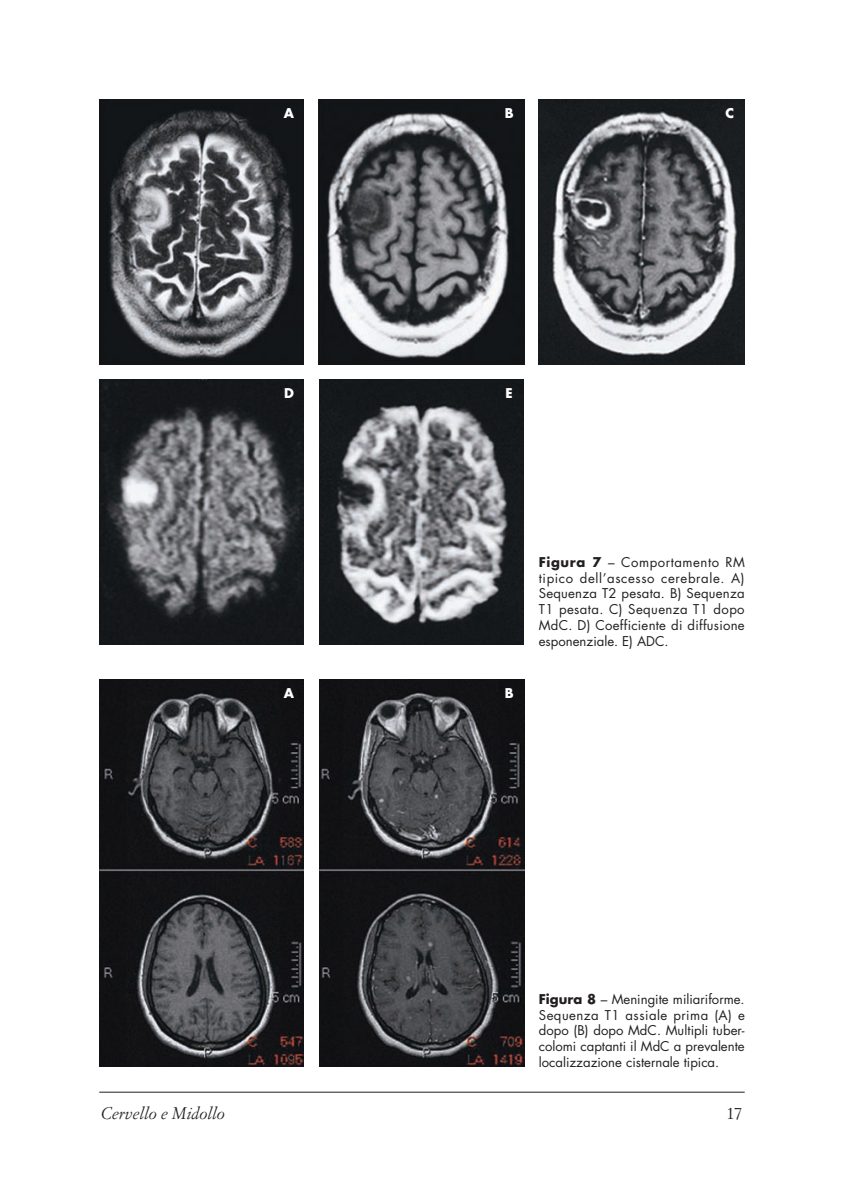
<style>
.page{position:relative;width:844px;height:1191px;background:#fff}
.page>*{position:absolute;margin:0;border:0;box-sizing:border-box;transform-origin:0 0}
.t1{font:italic 16.62px "Simoncini Garamond";color:#231f20}
.t2{font:16.62px "Simoncini Garamond";color:#231f20}
.t3{font:13.12px/15.8px "Futura";color:#231f20;text-align:justify}
.t4{font:700 13.12px "Futura";color:#fff}
.s1{font-weight:700}
</style>
<div class="page">
<hr style="left:99px;top:1091px;width:645px;height:1px;background:#231f20">
<img style="left:99px;top:99px;width:205px;height:265px">
<img style="left:319px;top:99px;width:205px;height:265px">
<img style="left:538px;top:99px;width:206px;height:266px">
<img style="left:99px;top:379px;width:205px;height:266px">
<img style="left:319px;top:379px;width:205px;height:266px">
<img style="left:99px;top:679px;width:205px;height:388px">
<img style="left:319px;top:679px;width:205px;height:388px">
<p class="t4" style="left:284px;top:103px;width:12px">A</p>
<p class="t4" style="left:504px;top:103px;width:10px">B</p>
<p class="t4" style="left:725px;top:103px;width:10px">C</p>
<p class="t4" style="left:284px;top:384px;width:11px">D</p>
<p class="t4" style="left:505px;top:384px;width:9px">E</p>
<p class="t4" style="left:284px;top:684px;width:12px">A</p>
<p class="t4" style="left:504px;top:684px;width:10px">B</p>
<p class="t3" style="left:538px;top:554px;width:207px"><span class="s1">Figura 7</span> – Comportamento RM tipico dell’ascesso cerebrale. A)<br>Sequenza T2 pesata. B) Sequenza T1 pesata. C) Sequenza T1 dopo MdC. D) Coefficiente di diffusione esponenziale. E) ADC.</p>
<p class="t3" style="left:538px;top:991px;width:207px"><span class="s1">Figura 8</span> – Meningite miliariforme.<br>Sequenza T1 assiale prima (A) e dopo (B) dopo MdC. Multipli tuber&shy;colomi captanti il MdC a prevalente localizzazione cisternale tipica.</p>
<p class="t1" style="left:101px;top:1103px;width:125px">Cervello e Midollo</p>
<p class="t2" style="left:726px;top:1102px;width:18px">17</p>
</div>
